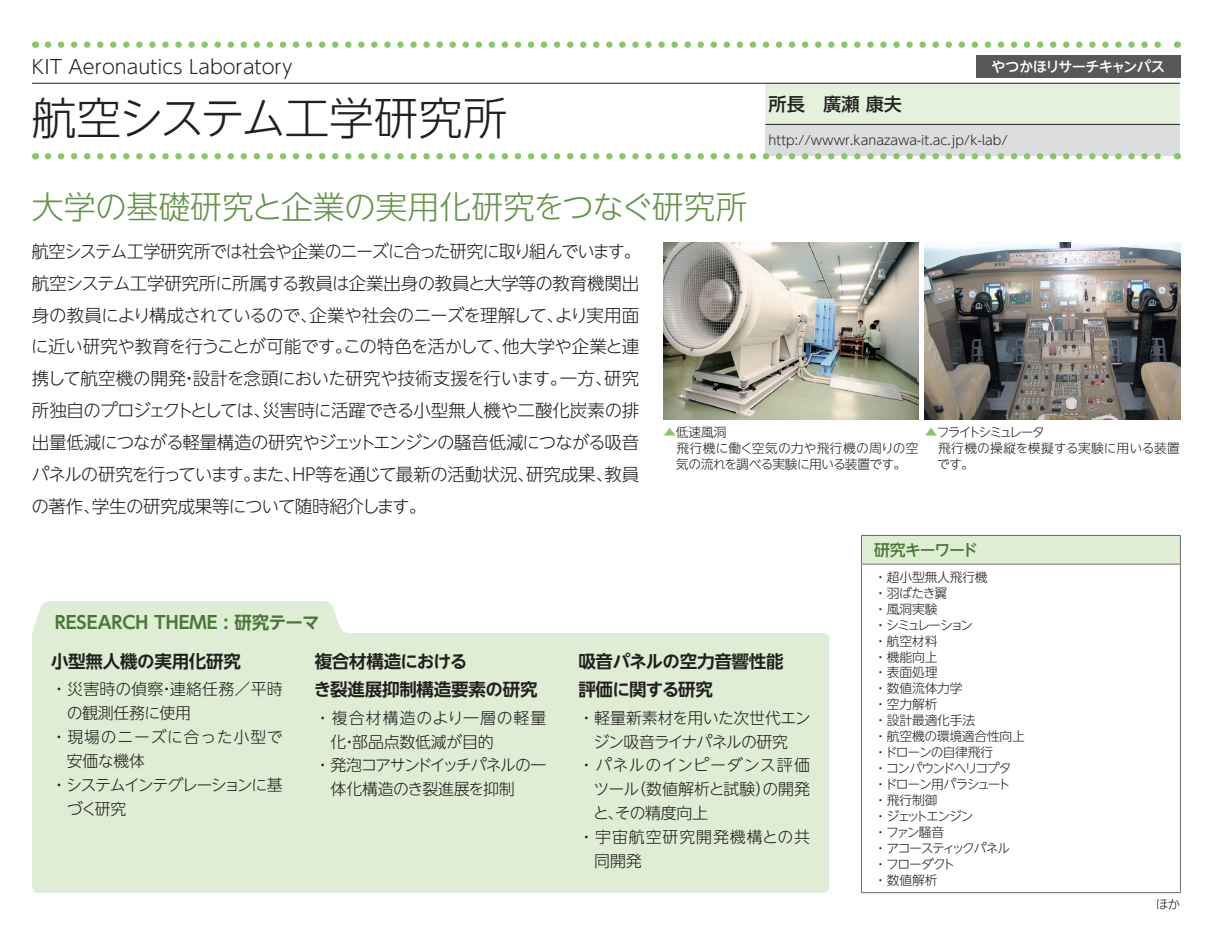
<style>
.page{position:relative;width:1212px;height:944px;background:#fff}
.page>*{position:absolute;margin:0;border:0;box-sizing:border-box;transform-origin:0 0}
.t1{font:300 44.55px "UD Shin Go NT Pr 6 N";letter-spacing:-.02em;color:#231f20}
.t2{font:300 31.95px "UD Shin Go NT Pr 6 N";letter-spacing:-.01em;color:#63954a}
.t3{font:300 19.12px "UD Shin Go NT Pr 6 N";color:#231f20}
.t4{font:500 18.22px "UD Shin Go NT Pr 6 N";color:#231f20}
.t5{font:300 17.55px/31.9px "UD Shin Go NT Pr 6 N";letter-spacing:-.04em;color:#231f20;text-align:right}
.t6{font:700 17.55px/28.8px "UD Shin Go NT Pr 6 N De";letter-spacing:-.015em;color:#231f20}
.t7{font:300 17.55px "UD Shin Go NT Pr 6 N";letter-spacing:-.02em;color:#231f20}
.t8{font:300 17.55px "UD Shin Go NT Pr 6 N";letter-spacing:-.075em;color:#231f20}
.t9{font:300 17.55px "UD Shin Go NT Pr 6 N";letter-spacing:-.005em;color:#231f20}
.t10{font:700 17.55px "UD Shin Go NT Pr 6 N De";color:#4a7639}
.t11{font:300 17.55px "UD Shin Go NT Pr 6 N";letter-spacing:-.08em;color:#231f20}
.t12{font:300 17.55px "UD Shin Go NT Pr 6 N";letter-spacing:-.06em;color:#231f20}
.t13{font:300 15.97px/23.8px "UD Shin Go NT Pr 6 N";letter-spacing:-.015em;color:#231f20}
.t14{font:300 15.97px "UD Shin Go NT Pr 6 N";letter-spacing:.05em;color:#231f20}
.t15{font:300 15.97px/23.8px "UD Shin Go NT Pr 6 N";letter-spacing:.01em;color:#231f20}
.t16{font:300 15.97px "UD Shin Go NT Pr 6 N";letter-spacing:-.09em;color:#231f20}
.t17{font:300 15.97px "UD Shin Go NT Pr 6 N";letter-spacing:-.095em;color:#231f20}
.t18{font:300 15.97px "UD Shin Go NT Pr 6 N";letter-spacing:-.035em;color:#231f20}
.t19{font:300 15.97px "UD Shin Go NT Pr 6 N";letter-spacing:.015em;color:#231f20}
.t20{font:300 15.97px "UD Shin Go NT Pr 6 N";letter-spacing:.055em;color:#231f20}
.t21{font:300 15.97px "UD Shin Go NT Pr 6 N";letter-spacing:-.06em;color:#231f20}
.t22{font:500 15.97px "UD Shin Go NT Pr 6 N";letter-spacing:-.075em;color:#4a7639}
.t23{font:500 14.4px "UD Shin Go NT Pr 6 N";letter-spacing:-.055em;color:#fff}
.t24{font:300 12.83px "UD Shin Go NT Pr 6 N";letter-spacing:-.02em;color:#231f20}
.t25{font:300 12.83px/16px "UD Shin Go NT Pr 6 N";letter-spacing:-.1em;color:#231f20}
.t26{font:300 12.83px "UD Shin Go NT Pr 6 N";color:#231f20}
.t27{font:300 12.83px "UD Shin Go NT Pr 6 N";letter-spacing:.015em;color:#231f20}
.t28{font:300 12.83px "UD Shin Go NT Pr 6 N";letter-spacing:-.055em;color:#231f20}
.t29{font:300 12.83px "UD Shin Go NT Pr 6 N";letter-spacing:-.125em;color:#231f20}
.t30{font:300 12.83px "UD Shin Go NT Pr 6 N";letter-spacing:-.135em;color:#231f20}
.t31{font:300 12.83px "UD Shin Go NT Pr 6 N";letter-spacing:-.115em;color:#231f20}
.t32{font:300 12.83px "UD Shin Go NT Pr 6 N";letter-spacing:-.19em;color:#231f20}
.t33{font:300 12.83px "UD Shin Go NT Pr 6 N";letter-spacing:-.06em;color:#231f20}
.s1{color:#87c765}
</style>
<div class="page">
<div style="left:32px;top:601px;width:797px;height:292px;background:#deedd4"></div>
<div style="left:765px;top:83px;width:415px;height:41px;background:#e4f1dc"></div>
<div style="left:765px;top:124px;width:415px;height:32px;background:#dcdddf"></div>
<hr style="left:765px;top:124px;width:415px;height:1px;background:#231f20">
<svg style="left:48px;top:41px;width:1113px;height:7px"></svg>
<svg style="left:48px;top:153px;width:1113px;height:6px"></svg>
<img style="left:663px;top:242px;width:255px;height:178px">
<img style="left:925px;top:242px;width:255px;height:178px">
<hr style="left:32px;top:83px;width:1148px;height:1px;background:#231f20">
<div style="left:861px;top:535px;width:319px;height:29px;background:#deedd4"></div>
<hr style="left:861px;top:535px;width:320px;height:1px;background:#6c6d70">
<svg style="left:861px;top:536px;width:1px;height:28px"></svg>
<svg style="left:1180px;top:536px;width:1px;height:28px"></svg>
<hr style="left:861px;top:564px;width:320px;height:1px;background:#6c6d70">
<hr style="left:861px;top:564px;width:1px;height:328px;background:#6c6d70">
<hr style="left:1180px;top:564px;width:1px;height:328px;background:#6c6d70">
<hr style="left:861px;top:892px;width:320px;height:1px;background:#6c6d70">
<div style="left:976px;top:55px;width:204px;height:22px;background:#57585a"></div>
<p class="t3" style="left:32px;top:52px;width:262px">KIT Aeronautics Laboratory</p>
<h1 class="t1" style="left:32px;top:82px;width:477px">航空システム工学研究所</h1>
<h2 class="t2" style="left:32px;top:181px;width:717px">大学の基礎研究と企業の実用化研究をつなぐ研究所</h2>
<p class="t5" style="left:32px;top:235px;width:610px">航空システム工学研究所では社会や企業のニーズに合った研究に取り組んでいます。航空システム工学研究所に所属する教員は企業出身の教員と大学等の教育機関出より実用面</p>
<p class="t5" style="left:309px;top:298px;width:256px">企業や社会のニーズを理解して、</p>
<p class="t5" style="left:32px;top:298px;width:287px">身の教員により構成されているので、</p>
<p class="t5" style="left:31px;top:330px;width:322px">に近い研究や教育を行うことが可能です。</p>
<p class="t7" style="left:502px;top:333px;width:139px">他大学や企業と連</p>
<p class="t12" style="left:343px;top:333px;width:169px">この特色を活かして、</p>
<p class="t7" style="left:32px;top:364px;width:537px">携して航空機の開発設計を念頭においた研究や技術支援を行います。</p>
<p class="t5" style="left:560px;top:362px;width:54px">一方、</p>
<p class="t5" style="left:604px;top:362px;width:37px">研究</p>
<p class="t5" style="left:181px;top:362px;width:19px">・</p>
<p class="t23" style="left:991px;top:54px;width:176px">やつかほリサーチキャンパス</p>
<p class="t4" style="left:769px;top:89px;width:135px">所長　廣瀬康夫</p>
<p class="t26" style="left:769px;top:130px;width:241px">http://wwwr.kanazawa i t- .ac.jp -k/ lab/</p>
<p class="t11" style="left:32px;top:396px;width:241px">所独自のプロジェクトとしては、</p>
<p class="t5" style="left:32px;top:426px;width:609px">出量低減につながる軽量構造の研究やジェットエンジンの騒音低減につながる吸音</p>
<p class="t5" style="left:604px;top:458px;width:36px">教員</p>
<p class="t9" style="left:262px;top:396px;width:378px">災害時に活躍できる小型無人機や二酸化炭素の排</p>
<p class="t8" style="left:32px;top:460px;width:504px">パネルの研究を行っていますまたＨＰ等を通じて最新の活動状況、</p>
<p class="t5" style="left:526px;top:458px;width:89px">研究成果、</p>
<p class="t5" style="left:92px;top:458px;width:336px;text-align:left;text-indent:151px">。<br>学生の研究成果等について随時紹介します。</p>
<p class="t5" style="left:284px;top:458px;width:19px">、</p>
<p class="t5" style="left:32px;top:490px;width:71px">の著作、</p>
<p class="t24" style="left:663px;top:422px;width:65px"><span class="s1">▲</span>低速風洞</p>
<p class="t27" style="left:663px;top:438px;width:257px">　飛行機に働く空気の力や飛行機の周りの空</p>
<p class="t28" style="left:676px;top:454px;width:232px">気の流れを調べる実験に用いる装置です。</p>
<p class="t30" style="left:925px;top:422px;width:121px"><span class="s1">▲</span>フライトシミュレータ</p>
<p class="t24" style="left:925px;top:438px;width:257px">　飛行機の操縦を模擬する実験に用いる装置</p>
<p class="t24" style="left:937px;top:454px;width:38px">です。</p>
<p class="t10" style="left:55px;top:608px;width:266px">RESEARCH THEME : 研究テーマ</p>
<p class="t6" style="left:51px;top:646px;width:192px">小型無人機の実用化研究</p>
<p class="t19" style="left:51px;top:676px;width:233px">・災害時の偵察連絡任務／平時</p>
<p class="t6" style="left:314px;top:646px;width:225px">複合材構造における<br>き裂進展抑制構造要素の研究</p>
<p class="t15" style="left:331px;top:705px;width:217px;text-indent:-16px">・複合材構造のより一層の軽量化部品点数低減が目的</p>
<p class="t13" style="left:159px;top:676px;width:17px">・</p>
<p class="t13" style="left:67px;top:700px;width:126px">の観測任務に使用</p>
<p class="t14" style="left:51px;top:724px;width:233px">・現場のニーズに合った小型で</p>
<p class="t13" style="left:67px;top:748px;width:79px">安価な機体</p>
<p class="t16" style="left:51px;top:772px;width:233px">・システムインテグレーションに基</p>
<p class="t13" style="left:67px;top:796px;width:61px">づく研究</p>
<p class="t13" style="left:341px;top:729px;width:17px">・</p>
<p class="t17" style="left:315px;top:752px;width:233px">・発泡コアサンドイッチパネルの一</p>
<p class="t13" style="left:331px;top:777px;width:186px">体化構造のき裂進展を抑制</p>
<p class="t6" style="left:578px;top:646px;width:207px">吸音パネルの空力音響性能評価に関する研究</p>
<p class="t18" style="left:578px;top:705px;width:234px">・軽量新素材を用いた次世代エン</p>
<p class="t21" style="left:594px;top:729px;width:196px">ジン吸音ライナパネルの研究</p>
<p class="t14" style="left:578px;top:752px;width:233px">・パネルのインピーダンス評価</p>
<p class="t13" style="left:630px;top:777px;width:181px">（数値解析と試験の開発</p>
<p class="t13" style="left:755px;top:777px;width:17px">）</p>
<p class="t13" style="left:593px;top:777px;width:117px">ツール<br>とその精度向上</p>
<p class="t13" style="left:607px;top:801px;width:17px">、</p>
<p class="t20" style="left:578px;top:824px;width:233px">・宇宙航空研究開発機構との共</p>
<p class="t13" style="left:594px;top:849px;width:49px">同開発</p>
<p class="t22" style="left:874px;top:537px;width:105px">研究キーワード</p>
<p class="t24" style="left:874px;top:566px;width:115px">・超小型無人飛行機</p>
<p class="t24" style="left:874px;top:582px;width:75px">・羽ばたき翼</p>
<p class="t24" style="left:874px;top:598px;width:65px">・風洞実験</p>
<p class="t32" style="left:874px;top:614px;width:101px">・シミュレーション</p>
<p class="t24" style="left:874px;top:630px;width:65px">・航空材料</p>
<p class="t24" style="left:874px;top:646px;width:65px">・機能向上</p>
<p class="t24" style="left:874px;top:662px;width:65px">・表面処理</p>
<p class="t24" style="left:874px;top:678px;width:90px">・数値流体力学</p>
<p class="t24" style="left:874px;top:694px;width:65px">・空力解析</p>
<p class="t24" style="left:874px;top:710px;width:102px">・設計最適化手法</p>
<p class="t24" style="left:874px;top:726px;width:152px">・航空機の環境適合性向上</p>
<p class="t33" style="left:885px;top:742px;width:110px">ドローンの自律飛行</p>
<p class="t24" style="left:874px;top:742px;width:14px">・</p>
<p class="t29" style="left:874px;top:758px;width:139px">・コンパウンドヘリコプタ</p>
<p class="t31" style="left:885px;top:774px;width:127px">ドローン用パラシュート</p>
<p class="t25" style="left:874px;top:776px;width:137px">・<br>・飛行制御<br>・ジェットエンジン<br>・ファン騒音<br>・アコースティックパネル・フローダクト<br>・数値解析</p>
<p class="t24" style="left:1155px;top:894px;width:26px">ほか</p>
</div>
